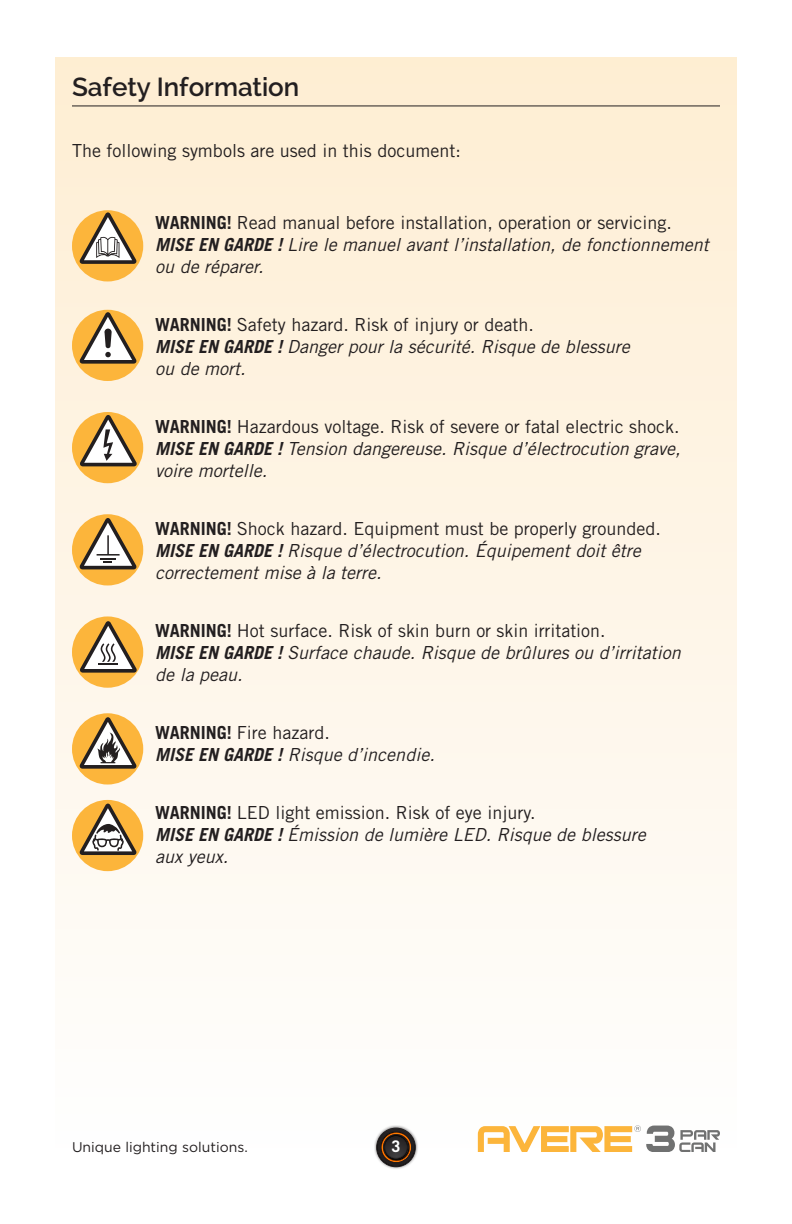
<style>
.page{position:relative;width:792px;height:1224px;background:#fff}
.page>*{position:absolute;margin:0;border:0;box-sizing:border-box;transform-origin:0 0}
.t1{font:600 26px "Raleway";color:#231f20}
.t2{font:italic 18px/22px "Trade Gothic LT Std";color:#231f20}
.t3{font:18px "Trade Gothic LT Std";color:#231f20}
.t4{font:700 16px "Trade Gothic LT Std";color:#fff}
.t5{font:14px "Gotham";color:#231f20}
.s1{font-weight:700;font-style:normal}
.s2{font-style:normal}
.s3{font-weight:700}
</style>
<div class="page">
<div style="left:55px;top:58px;width:682px;height:1094px;background:linear-gradient(to bottom,#fdedd2,#fefefe)"></div>
<div style="left:374px;top:1125px;width:44px;height:45px;background:#231f20;opacity:.75"></div>
<div style="left:377px;top:1128px;width:38px;height:39px;background:#201d1d;border-radius:19px"></div>
<div style="left:377px;top:1128px;width:38px;height:39px;border:1px solid #231f20;border-radius:50%"></div>
<div style="left:378px;top:1129px;width:36px;height:37px;background:#221e1f;border-radius:18px"></div>
<div style="left:378px;top:1129px;width:36px;height:37px;border:1px solid #231f20;border-radius:50%"></div>
<div style="left:379px;top:1131px;width:34px;height:33px;background:#231f20;border-radius:17px"></div>
<div style="left:379px;top:1131px;width:34px;height:33px;border:1px solid #231f20;border-radius:50%"></div>
<svg style="left:380px;top:1131px;width:32px;height:32px"></svg>
<hr style="left:72px;top:105px;width:648px;height:1px;background:#231f20">
<div style="left:72px;top:210px;width:71px;height:71px;background:#fcb53b;border-radius:50%"></div>
<svg style="left:80px;top:212px;width:57px;height:52px"></svg>
<div style="left:72px;top:310px;width:71px;height:71px;background:#fcb53b;border-radius:50%"></div>
<svg style="left:80px;top:312px;width:57px;height:52px"></svg>
<div style="left:72px;top:412px;width:71px;height:71px;background:#fcb53b;border-radius:50%"></div>
<svg style="left:80px;top:415px;width:57px;height:51px"></svg>
<div style="left:72px;top:514px;width:71px;height:71px;background:#fcb53b;border-radius:50%"></div>
<svg style="left:80px;top:518px;width:57px;height:51px"></svg>
<div style="left:72px;top:616px;width:71px;height:72px;background:#fcb53b;border-radius:50%"></div>
<svg style="left:80px;top:621px;width:57px;height:52px"></svg>
<div style="left:72px;top:713px;width:71px;height:72px;background:#fcb53b;border-radius:50%"></div>
<svg style="left:80px;top:717px;width:57px;height:52px"></svg>
<div style="left:72px;top:800px;width:71px;height:71px;background:#fcb53b;border-radius:50%"></div>
<svg style="left:80px;top:804px;width:57px;height:51px"></svg>
<svg style="left:478px;top:1125px;width:242px;height:27px"></svg>
<h1 class="t1" style="left:72px;top:72px;width:229px">Safety Information</h1>
<p class="t3" style="left:72px;top:140px;width:390px">The following symbols are used in this document:</p>
<p class="t2" style="left:155px;top:212px;width:555px"><span class="s1">WARNING!</span> <span class="s2">Read manual before installation, operation or servicing.<br></span><span class="s3">MISE EN GARDE !</span> Lire le manuel avant l’installation, de fonctionnement ou de réparer.</p>
<p class="t2" style="left:155px;top:314px;width:476px"><span class="s1">WARNING!</span> <span class="s2">Safety hazard. Risk of injury or death.<br></span><span class="s3">MISE EN GARDE !</span> Danger pour la sécurité. Risque de blessure ou de mort.</p>
<p class="t2" style="left:155px;top:416px;width:527px;text-align:justify"><span class="s1">WARNING!</span> <span class="s2">Hazardous voltage. Risk of severe or fatal electric shock.<br></span><span class="s3">MISE EN GARDE !</span> Tension dangereuse. Risque d’électrocution grave, voire mortelle.</p>
<p class="t2" style="left:155px;top:518px;width:507px"><span class="s1">WARNING!</span> <span class="s2">Shock hazard. Equipment must be properly grounded.<br></span><span class="s3">MISE EN GARDE !</span> Risque d’électrocution. Équipement doit être correctement mise à la terre.</p>
<p class="t2" style="left:155px;top:620px;width:527px"><span class="s1">WARNING!</span> <span class="s2">Hot surface. Risk of skin burn or skin irritation.<br></span><span class="s3">MISE EN GARDE !</span> Surface chaude. Risque de brûlures ou d’irritation de la peau.</p>
<p class="t2" style="left:155px;top:722px;width:281px"><span class="s1">WARNING!</span> <span class="s2">Fire hazard.<br></span><span class="s3">MISE EN GARDE !</span> Risque d’incendie.</p>
<p class="t2" style="left:155px;top:802px;width:492px"><span class="s1">WARNING!</span> <span class="s2">LED light emission. Risk of eye injury.<br></span><span class="s3">MISE EN GARDE !</span> Émission de lumière LED. Risque de blessure aux yeux.</p>
<p class="t5" style="left:72px;top:1139px;width:177px">Unique lighting solutions.</p>
<p class="t4" style="left:392px;top:1137px;width:10px">3</p>
</div>
